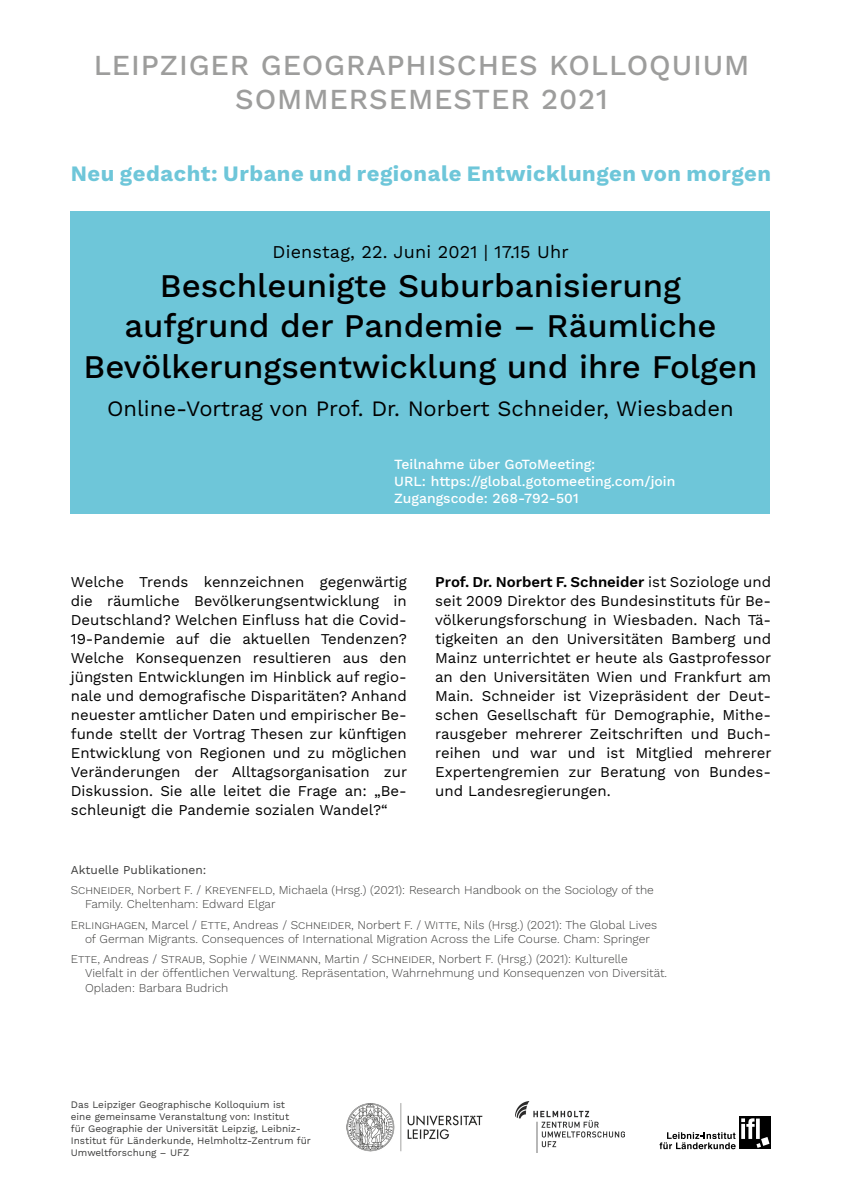
<style>
.page{position:relative;width:842px;height:1191px;background:#fff}
.page>*{position:absolute;margin:0;border:0;box-sizing:border-box;transform-origin:0 0}
.t1{font:500 33px/40.2px "Work Sans";color:#000;text-align:center}
.t2{font:500 29px/34.8px "Work Sans";letter-spacing:.03em;color:#9d9d9c;text-align:center}
.t3{font:700 22px "Work Sans";letter-spacing:.025em;color:#6ec6d9}
.t4{font:22px "Work Sans";color:#000}
.t5{font:18px "Work Sans";letter-spacing:.01em;color:#000}
.t6{font:15px/19px "Work Sans";color:#000;text-align:justify}
.t7{font:500 14px/16.8px "Work Sans";color:#fff}
.t8{font:300 12px/14.4px "Work Sans";color:#3c3c3b}
.t9{font:12px "Work Sans";color:#3c3c3b}
.t10{font:10px/12px "Work Sans";color:#3c3c3b}
.s1{font-weight:600}
</style>
<div class="page">
<div style="left:739px;top:1116px;width:32px;height:33px;background:#000"></div>
<svg style="left:659px;top:1118px;width:110px;height:31px"></svg>
<img style="left:515px;top:1101px;width:109px;height:51px">
<img style="left:346px;top:1103px;width:137px;height:49px">
<div style="left:71px;top:211px;width:699px;height:303px;background:#6ec6d9"></div>
<h2 class="t2" style="left:94px;top:46px;width:657px">LEIPZIGER GEOGRAPHISCHES KOLLOQUIUM<br>SOMMERSEMESTER 2021</h2>
<h3 class="t3" style="left:71px;top:157px;width:702px">Neu gedacht: Urbane und regionale Entwicklungen von morgen</h3>
<p class="t5" style="left:273px;top:238px;width:298px">Dienstag, 22. Juni 2021 | 17.15 Uhr</p>
<h1 class="t1" style="left:84px;top:265px;width:675px">Beschleunigte Suburbanisierung aufgrund der Pandemie – Räumliche<br>Bevölkerungsentwicklung und ihre Folgen</h1>
<h3 class="t4" style="left:107px;top:391px;width:628px">Online-Vortrag von Prof. Dr. Norbert Schneider, Wiesbaden</h3>
<p class="t7" style="left:394px;top:455px;width:283px">Teilnahme über GoToMeeting:<br>URL: https://global.gotomeeting.com/join<br>Zugangscode: 268-792-501</p>
<p class="t6" style="left:71px;top:572px;width:338px">Welche Trends kennzeichnen gegenwärtig die räumliche Bevölkerungsentwicklung in Deutschland? Welchen Einfluss hat die Covid-19-Pandemie auf die aktuellen Tendenzen?<br>Welche Konsequenzen resultieren aus den jüngsten Entwicklungen im Hinblick auf regio&shy;nale und demografische Disparitäten? Anhand neuester amtlicher Daten und empirischer Be&shy;funde stellt der Vortrag Thesen zur künftigen Entwicklung von Regionen und zu möglichen Veränderungen der Alltagsorganisation zur Diskussion. Sie alle leitet die Frage an: „Be&shy;schleunigt die Pandemie sozialen Wandel?“</p>
<p class="t6" style="left:435px;top:572px;width:338px"><span class="s1">Prof. Dr. Norbert F. Schneider</span> ist Soziologe und seit 2009 Direktor des Bundesinstituts für Be&shy;völkerungsforschung in Wiesbaden. Nach Tä&shy;tigkeiten an den Universitäten Bamberg und Mainz unterrichtet er heute als Gastprofessor an den Universitäten Wien und Frankfurt am Main. Schneider ist Vizepräsident der Deut&shy;schen Gesellschaft für Demographie, Mithe&shy;rausgeber mehrerer Zeitschriften und Buch&shy;reihen und war und ist Mitglied mehrerer Expertengremien zur Beratung von Bundes&shy;und Landesregierungen.</p>
<p class="t9" style="left:71px;top:860px;width:137px">Aktuelle Publikationen:</p>
<p class="t8" style="left:85px;top:882px;width:570px;text-indent:-14px">Schneider, Norbert F. / Kreyenfeld, Michaela (Hrsg.) (2021): Research Handbook on the Sociology of the<br>Family. Cheltenham: Edward Elgar</p>
<p class="t8" style="left:71px;top:917px;width:588px;text-align:center">Erlinghagen, Marcel / Ette, Andreas / Schneider, Norbert F. / Witte, Nils (Hrsg.) (2021): The Global Lives of German Migrants. Consequences of International Migration Across the Life Course. Cham: Springer</p>
<p class="t8" style="left:85px;top:951px;width:584px;text-indent:-14px">Ette, Andreas / Straub, Sophie / Weinmann, Martin / Schneider, Norbert F. (Hrsg.) (2021): Kulturelle<br>Vielfalt in der öffentlichen Verwaltung. Repräsentation, Wahrnehmung und Konsequenzen von Diversität.<br>Opladen: Barbara Budrich</p>
<p class="t10" style="left:71px;top:1098px;width:242px">Das Leipziger Geographische Kolloquium ist<br>eine gemeinsame Veranstaltung von: Institut<br>für Geographie der Universität Leipzig, Leibniz-Institut für Länderkunde, Helmholtz-Zentrum für Umweltforschung – UFZ</p>
</div>
